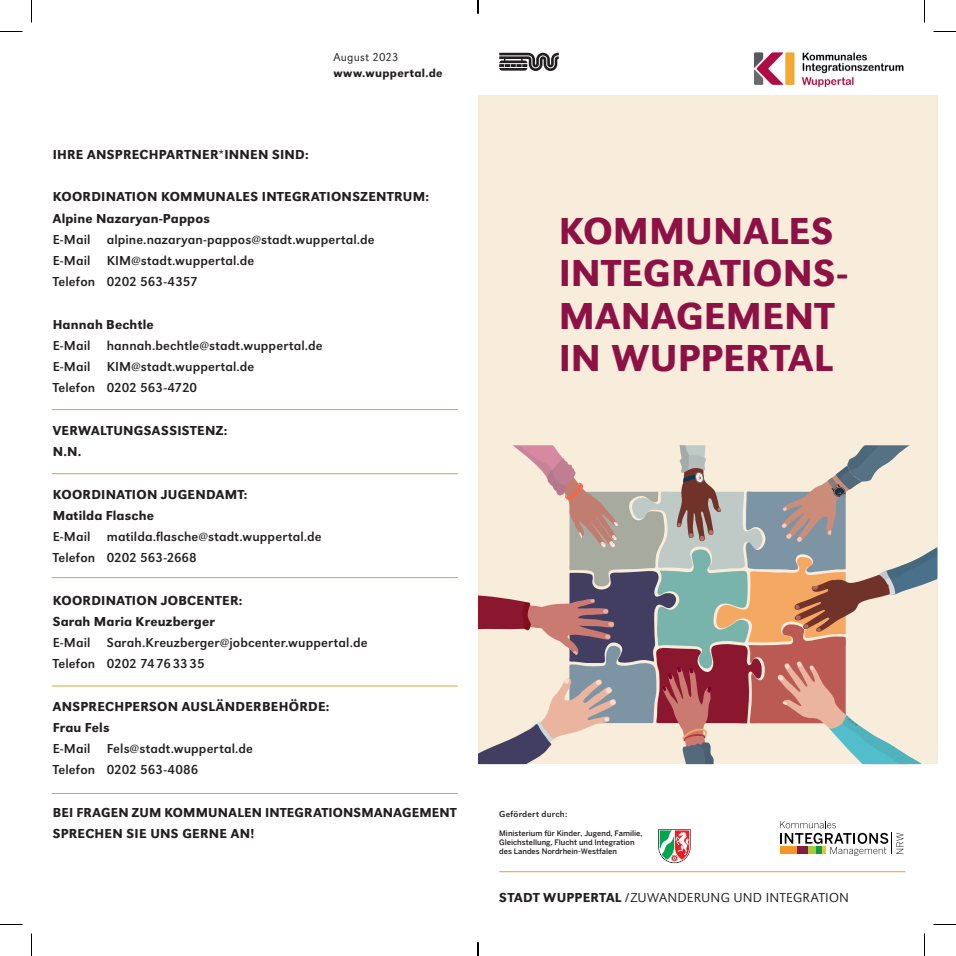
<style>
.page{position:relative;width:956px;height:956px;background:#fff}
.page>*{position:absolute;margin:0;border:0;box-sizing:border-box;transform-origin:0 0}
.t1{font:500 39px/42.5px "URW Grotesk";letter-spacing:.005em;color:#8e1146}
.t2{font:13.5px/21.1px "URW Grotesk";letter-spacing:.01em;color:#231f20}
.t3{font:500 13.5px/21.1px "URW Grotesk";letter-spacing:.02em;color:#231f20}
.t4{font:300 13.5px "URW Grotesk";letter-spacing:.015em;color:#231f20}
.t5{font:500 12px "URW Grotesk";letter-spacing:.025em;color:#231f20}
.t6{font:300 12px "URW Grotesk";letter-spacing:.02em;color:#231f20}
.t7{font:9px "URW Grotesk";letter-spacing:.025em;color:#231f20}
.t8{font:500 7.5px/9px "Benton Sans";color:#231f20}
.s1{font-weight:500}
</style>
<div class="page">
<div style="left:478px;top:95px;width:459px;height:669px;background:#f8edda"></div>
<svg style="left:499px;top:53px;width:60px;height:18px"></svg>
<img style="left:755px;top:53px;width:149px;height:34px">
<svg style="left:478px;top:445px;width:459px;height:319px"></svg>
<hr style="left:499px;top:871px;width:406px;height:1px;background:#dca236">
<hr style="left:52px;top:409px;width:406px;height:1px;background:#dca236">
<hr style="left:52px;top:473px;width:406px;height:1px;background:#dca236">
<hr style="left:52px;top:577px;width:406px;height:1px;background:#dca236">
<hr style="left:52px;top:686px;width:406px;height:1px;background:#dca236">
<hr style="left:52px;top:793px;width:406px;height:1px;background:#dca236">
<svg style="left:658px;top:829px;width:33px;height:34px"></svg>
<svg style="left:780px;top:821px;width:123px;height:35px"></svg>
<svg style="left:0;top:31px;width:22px;height:1px"></svg>
<svg style="left:933px;top:31px;width:23px;height:1px"></svg>
<svg style="left:0;top:924px;width:22px;height:1px"></svg>
<svg style="left:933px;top:924px;width:23px;height:1px"></svg>
<svg style="left:31px;top:0;width:1px;height:23px"></svg>
<svg style="left:31px;top:933px;width:1px;height:23px"></svg>
<svg style="left:924px;top:0;width:1px;height:23px"></svg>
<svg style="left:924px;top:933px;width:1px;height:23px"></svg>
<svg style="left:477px;top:0;width:2px;height:14px"></svg>
<svg style="left:477px;top:942px;width:2px;height:14px"></svg>
<p class="t6" style="left:333px;top:50px;width:67px">August 2023</p>
<p class="t5" style="left:333px;top:66px;width:111px">www.wuppertal.de</p>
<p class="t3" style="left:53px;top:144px;width:257px">IHRE ANSPRECHPARTNER*INNEN SIND:</p>
<p class="t3" style="left:53px;top:186px;width:378px">KOORDINATION KOMMUNALES INTEGRATIONSZENTRUM:<br>Alpine Nazaryan-Pappos</p>
<p class="t2" style="left:53px;top:229px;width:323px">E-Mail alpine.nazaryan-pappos@stadt.wuppertal.de<br>E-Mail KIM@stadt.wuppertal.de<br>Telefon 0202 563-4357</p>
<p class="t3" style="left:53px;top:314px;width:103px">Hannah Bechtle</p>
<p class="t2" style="left:53px;top:335px;width:271px">E-Mail hannah.bechtle@stadt.wuppertal.de<br>E-Mail KIM@stadt.wuppertal.de<br>Telefon 0202 563-4720</p>
<p class="t3" style="left:53px;top:420px;width:176px">VERWALTUNGSASSISTENZ:<br>N.N.</p>
<p class="t3" style="left:53px;top:483px;width:196px">KOORDINATION JUGENDAMT:<br>Matilda Flasche</p>
<p class="t2" style="left:53px;top:526px;width:270px">E-Mail matilda.flasche@stadt.wuppertal.de<br>Telefon 0202 563-2668</p>
<p class="t3" style="left:53px;top:590px;width:191px">KOORDINATION JOBCENTER:<br>Sarah Maria Kreuzberger</p>
<p class="t2" style="left:53px;top:632px;width:316px">E-Mail Sarah.Kreuzberger@jobcenter.wuppertal.de<br>Telefon 0202 74 76 33 35</p>
<p class="t3" style="left:53px;top:696px;width:278px">ANSPRECHPERSON AUSLÄNDERBEHÖRDE:<br>Frau Fels</p>
<p class="t2" style="left:53px;top:738px;width:202px">E-Mail Fels@stadt.wuppertal.de<br>Telefon 0202 563-4086</p>
<p class="t3" style="left:53px;top:802px;width:405px">BEI FRAGEN ZUM KOMMUNALEN INTEGRATIONSMANAGEMENT<br>SPRECHEN SIE UNS GERNE AN!</p>
<p class="t7" style="left:499px;top:809px;width:69px">Gefördert durch:</p>
<h1 class="t1" style="left:559px;top:210px;width:290px">KOMMUNALES<br>INTEGRATIONS-<br>MANAGEMENT<br>IN WUPPERTAL</h1>
<p class="t8" style="left:499px;top:828px;width:145px">Ministerium für Kinder, Jugend, Familie,<br>Gleichstellung, Flucht und Integration des Landes Nordrhein-Westfalen</p>
<p class="t4" style="left:499px;top:890px;width:351px"><span class="s1">STADT WUPPERTAL /</span> ZUWANDERUNG UND INTEGRATION</p>
</div>
